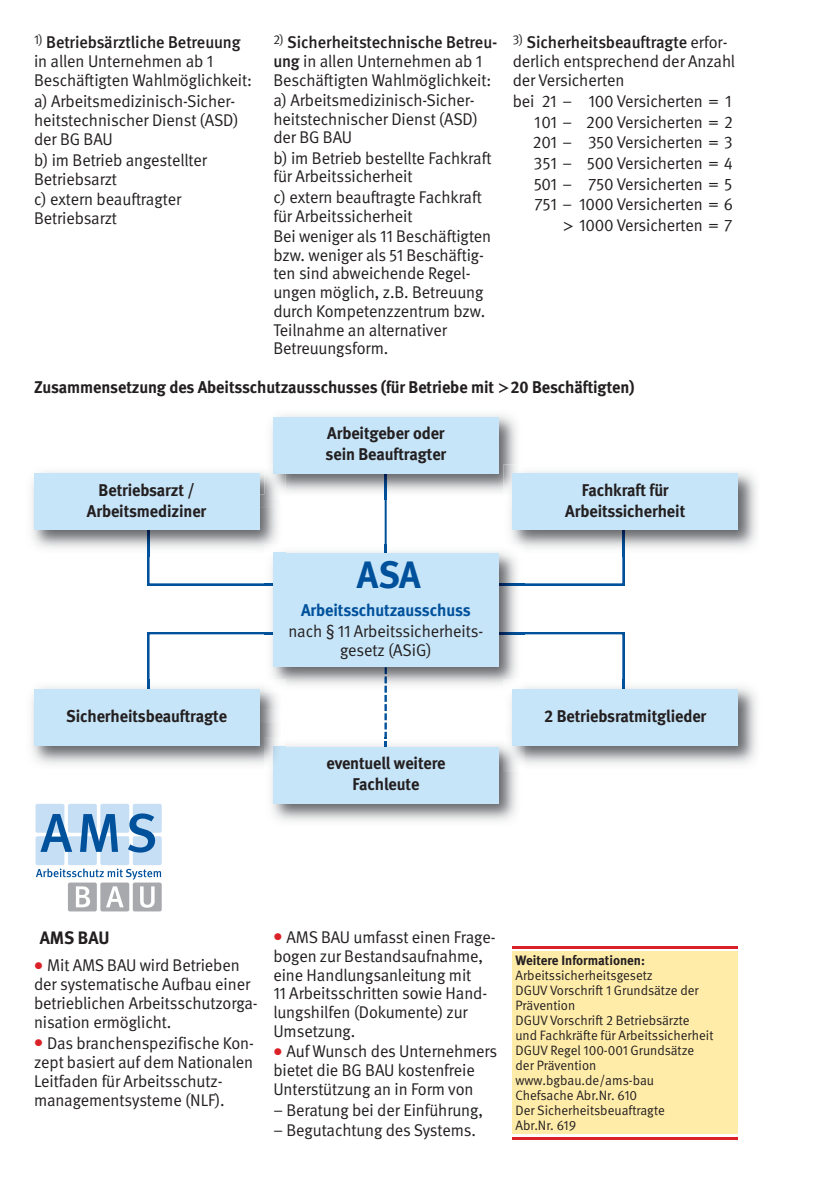
<style>
.page{position:relative;width:840px;height:1191px;background:#fff}
.page>*{position:absolute;margin:0;border:0;box-sizing:border-box;transform-origin:0 0}
.t1{font:700 38px "DGUV Meta";color:#00519c}
.t2{font:700 18px "DGUV Meta";letter-spacing:-.01em;color:#231f20}
.t3{font:17px/18.8px "DGUV Meta";letter-spacing:-.005em;color:#231f20}
.t4{font:700 17px/20.8px "DGUV Meta";letter-spacing:-.005em;color:#231f20;text-align:center}
.t5{font:700 17px "DGUV Meta";letter-spacing:-.005em;color:#00519c}
.t6{font:13.6px/15px "DGUV Meta";color:#231f20}
.t7{font:700 13.6px "DGUV Meta";color:#231f20}
.s1{font-weight:500}
.s2{font-family:"Lucida Grande";font-size:16px}
.s3{font-family:"Lucida Grande"}
.s4{color:#da2128}
</style>
<div class="page">
<svg style="left:147px;top:632px;width:477px;height:77px"></svg>
<svg style="left:147px;top:507px;width:477px;height:78px"></svg>
<hr style="left:384px;top:472px;width:2px;height:141px;background:#00519c">
<div style="left:512px;top:951px;width:225px;height:183px;background:#ffeca9"></div>
<hr style="left:512px;top:946px;width:225px;height:2px;background:#da2128">
<div style="left:35px;top:804px;width:29px;height:28px;background:#c7dff4;border-radius:2px"></div>
<div style="left:68px;top:804px;width:29px;height:28px;background:#c7dff4;border-radius:2px"></div>
<div style="left:100px;top:804px;width:29px;height:28px;background:#c7dff4;border-radius:2px"></div>
<div style="left:133px;top:804px;width:29px;height:28px;background:#c7dff4;border-radius:2px"></div>
<div style="left:35px;top:836px;width:29px;height:29px;background:#c7dff4;border-radius:2px"></div>
<div style="left:68px;top:836px;width:29px;height:29px;background:#c7dff4;border-radius:2px"></div>
<div style="left:100px;top:836px;width:29px;height:29px;background:#c7dff4;border-radius:2px"></div>
<div style="left:133px;top:836px;width:29px;height:29px;background:#c7dff4;border-radius:2px"></div>
<div style="left:68px;top:882px;width:29px;height:29px;background:#a7a9ac;border-radius:2px"></div>
<div style="left:100px;top:882px;width:29px;height:29px;background:#a7a9ac;border-radius:2px"></div>
<div style="left:133px;top:882px;width:29px;height:29px;background:#a7a9ac;border-radius:2px"></div>
<svg style="left:40px;top:814px;width:32px;height:38px"></svg>
<svg style="left:80px;top:814px;width:38px;height:38px"></svg>
<svg style="left:128px;top:813px;width:27px;height:39px"></svg>
<svg style="left:36px;top:868px;width:125px;height:11px"></svg>
<svg style="left:76px;top:886px;width:14px;height:21px"></svg>
<svg style="left:106px;top:886px;width:18px;height:21px"></svg>
<svg style="left:140px;top:886px;width:14px;height:21px"></svg>
<img style="left:264px;top:544px;width:260px;height:148px">
<img style="left:264px;top:632px;width:260px;height:2px">
<img style="left:498px;top:583px;width:26px;height:2px">
<img style="left:264px;top:583px;width:9px;height:2px">
<img style="left:384px;top:544px;width:2px;height:9px">
<div style="left:273px;top:553px;width:225px;height:113px;background:#c7e5f8"></div>
<img style="left:271px;top:414px;width:246px;height:80px">
<img style="left:384px;top:473px;width:2px;height:21px">
<div style="left:273px;top:417px;width:225px;height:56px;background:#c7e5f8"></div>
<img style="left:271px;top:738px;width:246px;height:84px">
<svg style="left:384px;top:666px;width:2px;height:81px"></svg>
<div style="left:273px;top:747px;width:225px;height:56px;background:#c7e5f8"></div>
<img style="left:264px;top:507px;width:21px;height:37px">
<img style="left:31px;top:472px;width:233px;height:84px">
<img style="left:259px;top:494px;width:19px;height:13px">
<img style="left:264px;top:544px;width:21px;height:12px">
<svg style="left:273px;top:553px;width:12px;height:3px"></svg>
<img style="left:264px;top:464px;width:21px;height:36px">
<svg style="left:273px;top:464px;width:12px;height:9px"></svg>
<div style="left:34px;top:473px;width:225px;height:57px;background:#c7e5f8"></div>
<img style="left:525px;top:471px;width:232px;height:85px">
<img style="left:503px;top:507px;width:119px;height:49px">
<img style="left:622px;top:530px;width:2px;height:26px">
<img style="left:503px;top:544px;width:21px;height:12px">
<img style="left:503px;top:464px;width:15px;height:36px">
<div style="left:512px;top:473px;width:225px;height:57px;background:#c7e5f8"></div>
<img style="left:31px;top:680px;width:254px;height:85px">
<img style="left:147px;top:680px;width:2px;height:9px">
<img style="left:259px;top:709px;width:26px;height:13px">
<img style="left:264px;top:680px;width:21px;height:12px">
<img style="left:264px;top:738px;width:21px;height:34px">
<div style="left:34px;top:689px;width:225px;height:57px;background:#c7e5f8"></div>
<img style="left:511px;top:680px;width:246px;height:85px">
<img style="left:503px;top:680px;width:121px;height:29px">
<img style="left:511px;top:709px;width:1px;height:13px">
<img style="left:503px;top:680px;width:21px;height:12px">
<img style="left:503px;top:738px;width:21px;height:34px">
<div style="left:512px;top:689px;width:225px;height:57px;background:#c7e5f8"></div>
<hr style="left:512px;top:1137px;width:225px;height:3px;background:#da2128">
<p class="t3" style="left:34px;top:34px;width:219px"><sup>1)</sup> <span class="s1">Betriebsärztliche Betreuung </span>in allen Unternehmen ab 1<br>Beschäftigten Wahlmög lichkeit:</p>
<p class="t3" style="left:34px;top:93px;width:206px">a) Arbeitsmedizinisch-Sicher&shy;heitstechnischer Dienst (ASD) der BG BAU</p>
<p class="t3" style="left:34px;top:151px;width:174px">b) im Betrieb angestellter<br>Betriebsarzt</p>
<p class="t3" style="left:34px;top:191px;width:149px">c) extern beauftragter<br>Betriebsarzt</p>
<p class="t3" style="left:273px;top:34px;width:225px"><sup>2)</sup> <span class="s1">Sicherheitstechnische Betreu&shy;ung</span> in allen Unternehmen ab 1<br>Beschäftigten Wahlmöglichkeit:</p>
<p class="t3" style="left:273px;top:92px;width:206px">a) Arbeitsmedizinisch-Sicher&shy;heitstechnischer Dienst (ASD) der BG BAU</p>
<p class="t3" style="left:273px;top:150px;width:219px">b) im Betrieb bestellte Fachkraft für Arbeitssicherheit</p>
<p class="t3" style="left:273px;top:189px;width:210px">c) extern beauftragte Fachkraft für Arbeitssicherheit</p>
<p class="t3" style="left:273px;top:228px;width:219px">Bei weniger als 11 Beschäftigten bzw. weniger als 51 Beschäftig&shy;ten sind abweichende Regel - ungen möglich, z.B. Betreuung durch Kompetenzzentrum bzw.<br>Teilnahme an alternativer<br>Betreuungsform.</p>
<p class="t3" style="left:512px;top:34px;width:224px"><sup>3)</sup> <span class="s1">Sicherheitsbeauftragte</span> erfor&shy;derlich entsprechend der Anzahl der Versicherten</p>
<p class="t3" style="left:512px;top:92px;width:222px;line-height:20.8px;text-align:right">bei 21 – 100 Versicherten = 1<br>101 – 200 Versicherten = 2<br>201 – 350 Versicherten = 3<br>351 – 500 Versicherten = 4<br>501 – 750 Versicherten = 5<br>751 – 1000 Versicherten = 6<br><span class="s2">&gt;</span> 1000 Versicherten = 7</p>
<p class="t4" style="left:34px;top:378px;width:601px">Zusammensetzung des Abeitsschutzausschusses (für Betriebe mit <span class="s3">&gt;</span>20 Beschäftigten)</p>
<p class="t4" style="left:325px;top:424px;width:122px;text-align:left">Arbeitgeber oder sein Beauftragter</p>
<p class="t4" style="left:87px;top:481px;width:121px">Betriebsarzt /<br>Arbeitsmediziner</p>
<p class="t4" style="left:565px;top:481px;width:121px">Fachkraft für<br>Arbeitssicherheit</p>
<h1 class="t1" style="left:357px;top:561px;width:65px">ASA</h1>
<p class="t5" style="left:301px;top:603px;width:171px">Arbeitsschutzausschuss</p>
<p class="t3" style="left:288px;top:622px;width:196px;text-align:center">nach § 11 Arbeitssicherheits - gesetz (ASiG)</p>
<p class="t4" style="left:66px;top:706px;width:162px">Sicherheitsbeauftragte</p>
<p class="t4" style="left:544px;top:706px;width:164px">2 Betriebsratmitglieder</p>
<p class="t4" style="left:326px;top:754px;width:120px">eventuell weitere<br>Fachleute</p>
<p class="t2" style="left:40px;top:930px;width:71px">AMS BAU</p>
<p class="t3" style="left:34px;top:957px;width:225px"><span class="s4">●</span> Mit AMS BAU wird Betrieben der systematische Aufbau einer betrieblichen Arbeitsschutzorga&shy;nisation ermöglicht.</p>
<p class="t3" style="left:34px;top:1034px;width:221px"><span class="s4">●</span> Das branchenspezifische Kon&shy;zept basiert auf dem Nationalen<br>Leitfaden für Arbeitsschutz - managementsysteme (NLF).</p>
<p class="t3" style="left:273px;top:929px;width:223px"><span class="s4">●</span> AMS BAU umfasst einen Frage&shy;bogen zur Bestandsaufnahme, eine Handlungsanleitung mit<br>11 Arbeitsschritten sowie Hand&shy;lungshilfen (Dokumente) zur<br>Umsetzung.</p>
<p class="t3" style="left:273px;top:1043px;width:225px"><span class="s4">●</span> Auf Wunsch des Unternehmers bietet die BG BAU kostenfreie<br>Unterstützung an in Form von</p>
<p class="t3" style="left:273px;top:1100px;width:211px;line-height:20.6px">− Beratung bei der Einführung, − Begutachtung des Systems.</p>
<p class="t7" style="left:515px;top:955px;width:131px">Weitere Informationen:</p>
<p class="t6" style="left:515px;top:968px;width:199px">Arbeitssicherheitsgesetz<br>DGUV Vorschrift 1 Grundsätze der<br>Prävention<br>DGUV Vorschrift 2 Betriebsärzte und Fachkräfte für Arbeitssicherheit<br>DGUV Regel 100-001 Grundsätze der Prävention www.bgbau.de/ams-bau<br>Chefsache Abr.Nr. 610<br>Der Sicherheitsbeuaftragte<br>Abr.Nr. 619</p>
</div>
